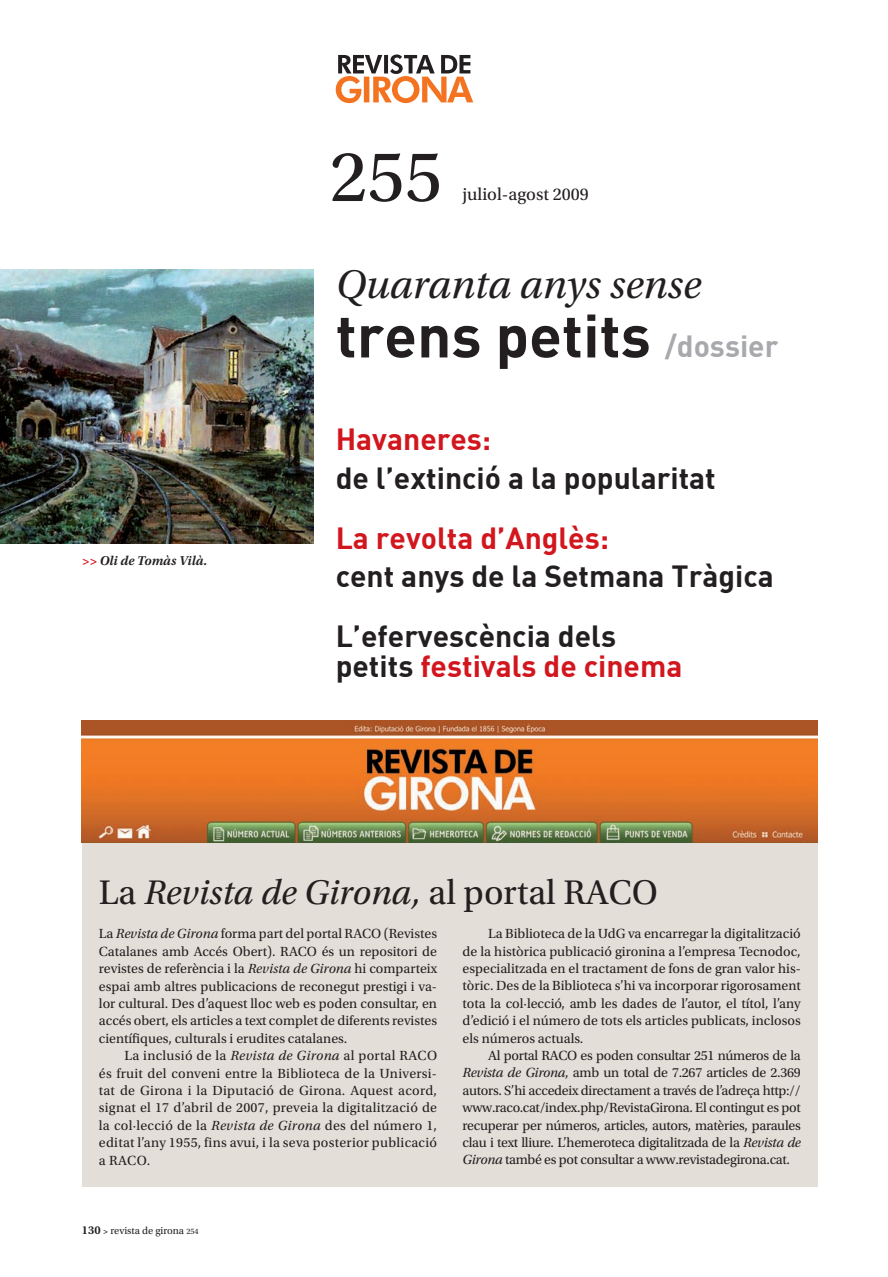
<style>
.page{position:relative;width:888px;height:1277px;background:#fff}
.page>*{position:absolute;margin:0;border:0;box-sizing:border-box;transform-origin:0 0}
.t1{font:75px "Utopia Std";color:#231f20}
.t2{font:60px "DIN Bold";color:#231f20}
.t3{font:italic 42px "Utopia Std";color:#231f20}
.t4{font:italic 36px "Utopia Std";color:#231f20}
.t5{font:30px "DIN Bold";color:#231f20}
.t6{font:30px "DIN Bold";color:#d2161e}
.t7{font:18px "Utopia Std";color:#231f20}
.t8{font:13.95px/17.4px "Utopia Std";color:#231f20;text-align:justify}
.Secccions_Peus{font:italic 600 13.5px "Utopia Std";color:#231f20}
.t9{font:10.5px "Utopia Std";color:#231f20}
.s1{color:#d2161e}
.s2{font-size:30px;color:#a8a9ad}
.s3{color:#231f20}
.s4{font-style:normal}
.s5{font-style:italic}
.s6{font-weight:600;font-size:12px}
.s7{font-weight:600;font-size:9px}
.s8{font-size:8.25px}
</style>
<div class="page">
<div style="left:82px;top:825px;width:735px;height:362px;background:#e3dfd8"></div>
<img style="left:82px;top:721px;width:735px;height:122px">
<svg style="left:336px;top:55px;width:137px;height:48px"></svg>
<img style="left:0;top:270px;width:313px;height:273px">
<p class="t1" style="left:330px;top:136px;width:114px">255</p>
<p class="t7" style="left:462px;top:184px;width:128px">juliol-agost 2009</p>
<p class="Secccions_Peus" style="left:82px;top:553px;width:127px"><span class="s1">&gt;&gt;</span> Oli de Tomàs Vilà.</p>
<p class="t3" style="left:336px;top:261px;width:367px">Quaranta anys sense</p>
<p class="t2" style="left:336px;top:297px;width:444px">trens petits <span class="s2">/dossier</span></p>
<p class="t6" style="left:336px;top:420px;width:157px">Havaneres:</p>
<p class="t5" style="left:336px;top:459px;width:381px">de l’extinció a la popularitat</p>
<p class="t6" style="left:336px;top:519px;width:275px">La revolta d’Anglès:</p>
<p class="t5" style="left:336px;top:557px;width:439px">cent anys de la Setmana Tràgica</p>
<p class="t5" style="left:336px;top:617px;width:282px">L’efervescència dels</p>
<p class="t6" style="left:336px;top:647px;width:348px"><span class="s3">petits</span> festivals de cinema</p>
<p class="t4" style="left:99px;top:872px;width:560px"><span class="s4">La</span> Revista de Girona, <span class="s4">al portal RACO</span></p>
<p class="t8" style="left:99px;top:925px;width:340px">La <span class="s5">Revista de Girona</span> forma part del portal RACO (Revistes Catalanes amb Accés Obert). RACO és un repositori de revistes de referència i la <span class="s5">Revista de Girona</span> hi comparteix espai amb altres publicacions de reconegut prestigi i va&shy;lor cultural. Des d’aquest lloc web es poden consultar, en accés obert, els articles a text complet de diferents revistes científiques, culturals i erudites catalanes.</p>
<p class="t8" style="left:99px;top:1047px;width:340px;text-indent:26px">La inclusió de la <span class="s5">Revista de Girona</span> al portal RACO és fruit del conveni entre la Biblioteca de la Universi&shy;tat de Girona i la Diputació de Girona. Aquest acord, signat el 17 d’abril de 2007, preveia la digitalització de la col·lecció de la <span class="s5">Revista de Girona</span> des del número 1, editat l’any 1955, fins avui, i la seva posterior publicació a RACO.</p>
<p class="t9" style="left:82px;top:1225px;width:118px"><span class="s6">130</span> <span class="s7">&gt;</span> revista de girona <span class="s8">254</span></p>
<p class="t8" style="left:462px;top:925px;width:340px;text-indent:26px">La Biblioteca de la UdG va encarregar la digitalització de la històrica publicació gironina a l’empresa Tecnodoc, especialitzada en el tractament de fons de gran valor his&shy;tòric. Des de la Biblioteca s’hi va incorporar rigorosament tota la col·lecció, amb les dades de l’autor, el títol, l’any d’edició i el número de tots els articles publicats, inclosos els números actuals.</p>
<p class="t8" style="left:462px;top:1047px;width:340px;text-indent:26px">Al portal RACO es poden consultar 251 números de la <span class="s5">Revista de Girona</span>, amb un total de 7.267 articles de 2.369 autors. S’hi accedeix directament a través de l’adreça http:// www.raco.cat/index.php/RevistaGirona. El contingut es pot recuperar per números, articles, autors, matèries, paraules clau i text lliure. L’hemeroteca digitalitzada de la <span class="s5">Revista de Girona</span> també es pot consultar a www.revistadegirona.cat.</p>
</div>
